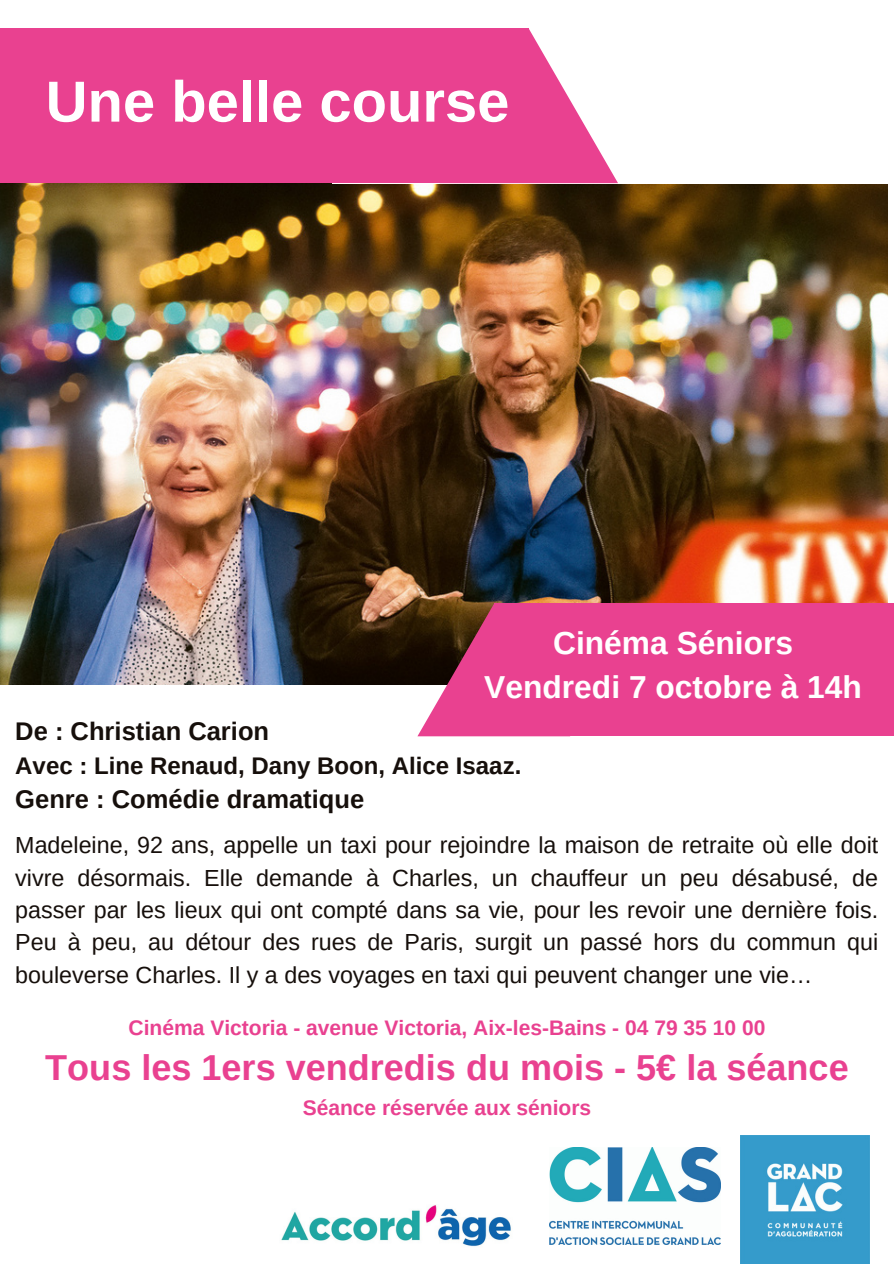
<style>
.page{position:relative;width:894px;height:1264px;background:#fff}
.page>*{position:absolute;margin:0;border:0;box-sizing:border-box;transform-origin:0 0}
.t1{font:700 57.9px "Arimo";color:#fff}
.t2{font:700 36px "Arimo";color:#e94190}
.t3{font:700 31.8px/44px "Arimo";color:#fff;text-align:center}
.t4{font:700 25.5px "Arimo";color:#160f0b}
.t5{font:700 24px "Arimo";color:#160f0b}
.t6{font:23.25px/32.2px "Arimo";color:#160f0b;text-align:justify}
.t7{font:700 21px "Arimo";color:#e94190}
</style>
<div class="page">
<img style="left:0;top:183px;width:887px;height:502px">
<img style="left:549px;top:1147px;width:170px;height:97px">
<img style="left:740px;top:1135px;width:128px;height:128px">
<div style="left:493px;top:603px;width:400px;height:133px;background:#e94190"></div>
<svg style="left:417px;top:604px;width:77px;height:132px;background:#9c415d"></svg>
<img style="left:281px;top:1205px;width:230px;height:42px">
<div style="left:0;top:29px;width:528px;height:154px;background:#e94190"></div>
<svg style="left:528px;top:29px;width:90px;height:154px"></svg>
<h1 class="t1" style="left:46px;top:69px;width:465px">Une belle course</h1>
<h3 class="t3" style="left:484px;top:621px;width:379px">Cinéma Séniors<br>Vendredi 7 octobre à 14h</h3>
<p class="t4" style="left:15px;top:717px;width:255px">De : Christian Carion</p>
<p class="t5" style="left:15px;top:752px;width:507px">Avec : Line Renaud, Dany Boon, Alice Isaaz.</p>
<p class="t4" style="left:15px;top:785px;width:350px">Genre : Comédie dramatique</p>
<p class="t6" style="left:15px;top:829px;width:864px">Madeleine, 92 ans, appelle un taxi pour rejoindre la maison de retraite où elle doit vivre désormais. Elle demande à Charles, un chauffeur un peu désabusé, de passer par les lieux qui ont compté dans sa vie, pour les revoir une dernière fois.<br>Peu à peu, au détour des rues de Paris, surgit un passé hors du commun qui bouleverse Charles. Il y a des voyages en taxi qui peuvent changer une vie…</p>
<p class="t7" style="left:128px;top:1016px;width:638px">Cinéma Victoria - avenue Victoria, Aix-les-Bains - 04 79 35 10 00</p>
<h2 class="t2" style="left:45px;top:1047px;width:804px">Tous les 1ers vendredis du mois - 5€ la séance</h2>
<p class="t7" style="left:302px;top:1095px;width:290px">Séance réservée aux séniors</p>
</div>
